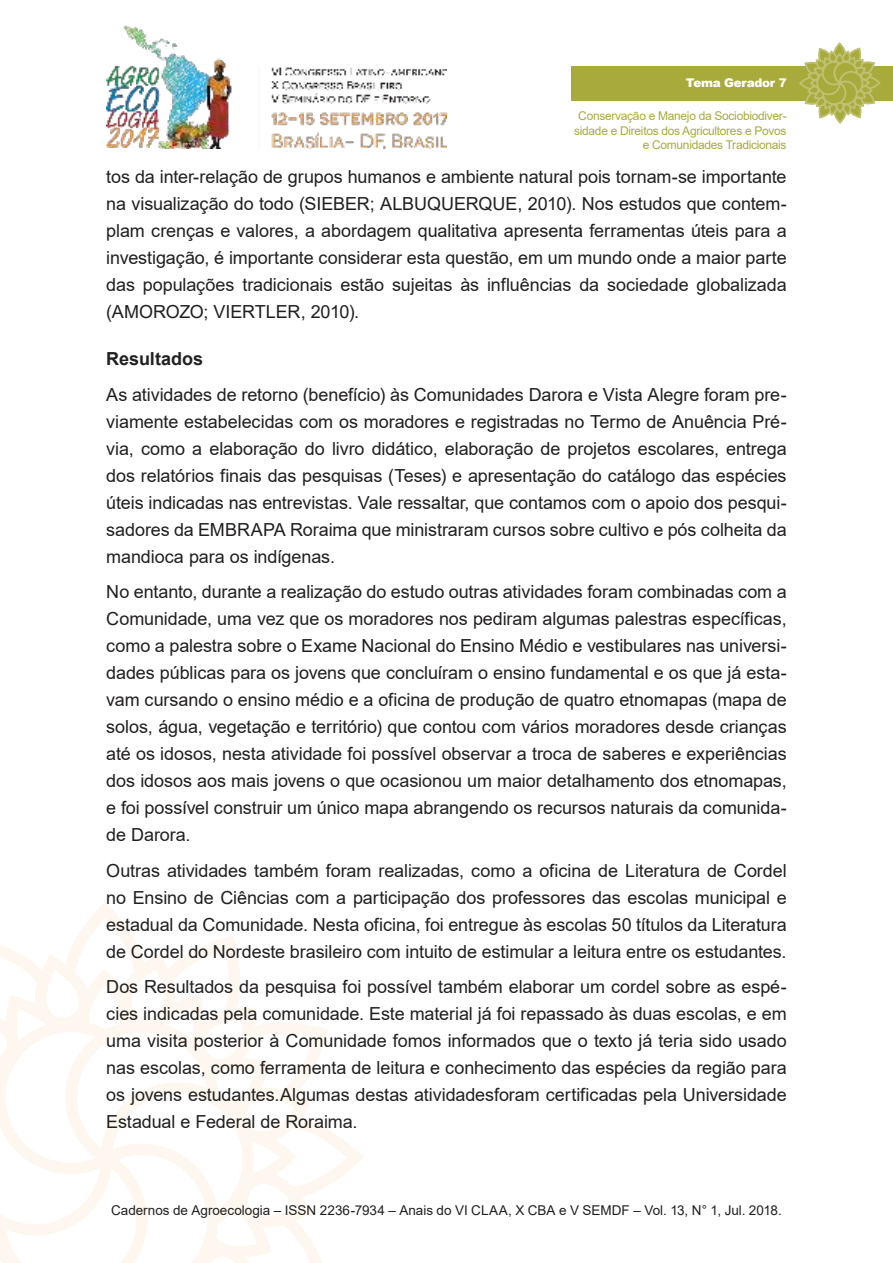
<style>
.page{position:relative;width:893px;height:1263px;background:#fff}
.page>*{position:absolute;margin:0;border:0;box-sizing:border-box;transform-origin:0 0}
.t1{font:18px/27px "Arial";letter-spacing:-.005em;color:#221f1f;text-align:justify}
.t2{font:700 18px "Arial";color:#221f1f}
.t3{font:13.5px "Arial";color:#221f1f}
.t4{font:12px/14.4px "Arial";letter-spacing:-.025em;color:#a8ab3c;text-align:right}
.t5{font:900 12px "Arial";letter-spacing:-.025em;color:#fff}
</style>
<div class="page">
<img style="left:106px;top:25px;width:340px;height:124px">
<svg style="left:0;top:910px;width:363px;height:353px"></svg>
<div style="left:571px;top:66px;width:322px;height:34px;background:#a8ab3c"></div>
<svg style="left:798px;top:43px;width:83px;height:81px"></svg>
<p class="t5" style="left:686px;top:76px;width:102px">Tema Gerador 7</p>
<p class="t4" style="left:574px;top:110px;width:214px">Conservação e Manejo da Sociobiodiver&shy;sidade e Direitos dos Agricultores e Povos e Comunidades Tradicionais</p>
<p class="t1" style="left:106px;top:165px;width:682px">tos da inter-relação de grupos humanos e ambiente natural pois tornam-se importante na visualização do todo (SIEBER; ALBUQUERQUE, 2010). Nos estudos que contem&shy;plam crenças e valores, a abordagem qualitativa apresenta ferramentas úteis para a investigação, é importante considerar esta questão, em um mundo onde a maior parte das populações tradicionais estão sujeitas às influências da sociedade globalizada (AMOROZO; VIERTLER, 2010).</p>
<p class="t2" style="left:106px;top:352px;width:98px">Resultados</p>
<p class="t1" style="left:106px;top:383px;width:682px">As atividades de retorno (benefício) às Comunidades Darora e Vista Alegre foram pre&shy;viamente estabelecidas com os moradores e registradas no Termo de Anuência Pré&shy;via, como a elaboração do livro didático, elaboração de projetos escolares, entrega dos relatórios finais das pesquisas (Teses) e apresentação do catálogo das espécies úteis indicadas nas entrevistas. Vale ressaltar, que contamos com o apoio dos pesqui&shy;sadores da EMBRAPA Roraima que ministraram cursos sobre cultivo e pós colheita da mandioca para os indígenas.</p>
<p class="t1" style="left:106px;top:580px;width:682px">No entanto, durante a realização do estudo outras atividades foram combinadas com a Comunidade, uma vez que os moradores nos pediram algumas palestras específicas, como a palestra sobre o Exame Nacional do Ensino Médio e vestibulares nas universi&shy;dades públicas para os jovens que concluíram o ensino fundamental e os que já esta&shy;vam cursando o ensino médio e a oficina de produção de quatro etnomapas (mapa de solos, água, vegetação e território) que contou com vários moradores desde crianças até os idosos, nesta atividade foi possível observar a troca de saberes e experiências dos idosos aos mais jovens o que ocasionou um maior detalhamento dos etnomapas, e foi possível construir um único mapa abrangendo os recursos naturais da comunida&shy;de Darora.</p>
<p class="t1" style="left:106px;top:859px;width:682px">Outras atividades também foram realizadas, como a oficina de Literatura de Cordel no Ensino de Ciências com a participação dos professores das escolas municipal e estadual da Comunidade. Nesta oficina, foi entregue às escolas 50 títulos da Literatura de Cordel do Nordeste brasileiro com intuito de estimular a leitura entre os estudantes.</p>
<p class="t1" style="left:106px;top:975px;width:682px">Dos Resultados da pesquisa foi possível também elaborar um cordel sobre as espé&shy;cies indicadas pela comunidade. Este material já foi repassado às duas escolas, e em uma visita posterior à Comunidade fomos informados que o texto já teria sido usado nas escolas, como ferramenta de leitura e conhecimento das espécies da região para os jovens estudantes.Algumas destas atividadesforam certificadas pela Universidade Estadual e Federal de Roraima.</p>
<p class="t3" style="left:111px;top:1205px;width:672px">Cadernos de Agroecologia – ISSN 2236-7934 – Anais do VI CLAA, X CBA e V SEMDF – Vol. 13, N° 1, Jul. 2018.</p>
</div>
